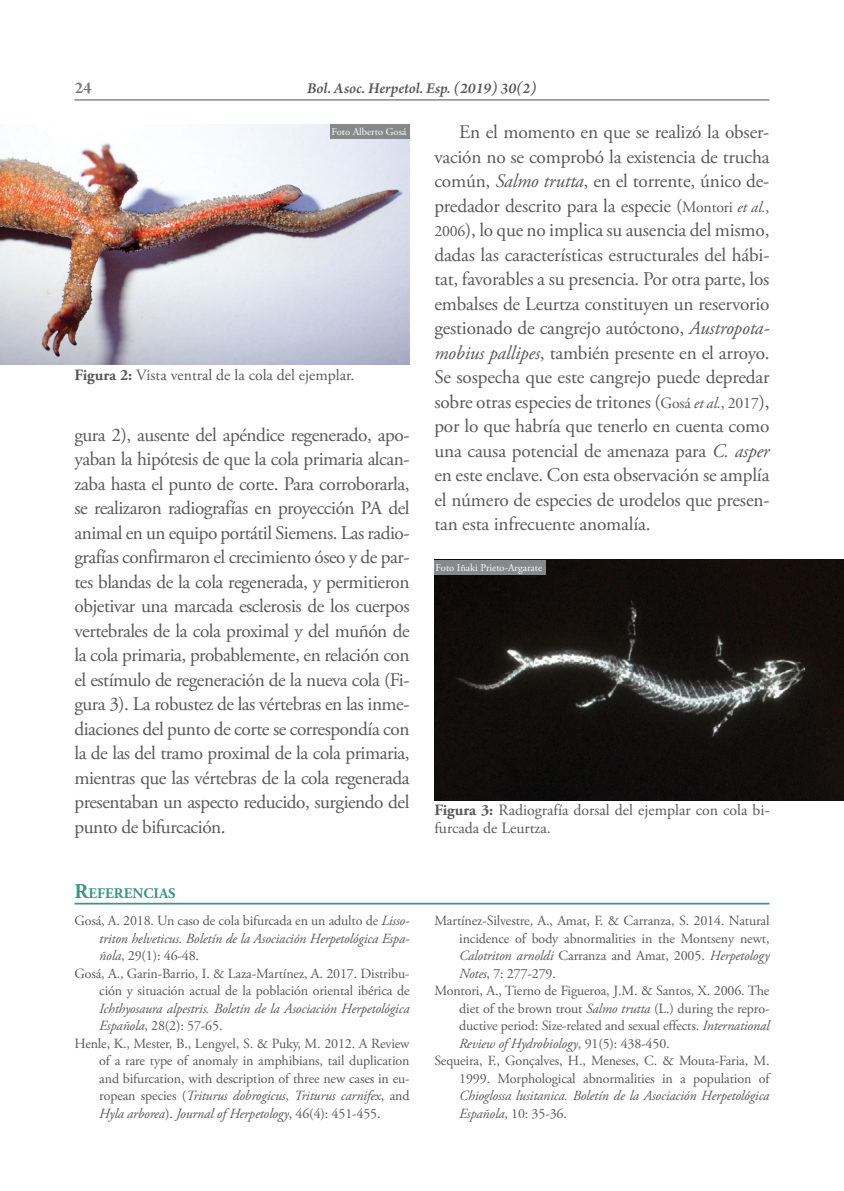
<style>
.page{position:relative;width:844px;height:1191px;background:#fff}
.page>*{position:absolute;margin:0;border:0;box-sizing:border-box;transform-origin:0 0}
.t1{font:19.25px/24.5px "Adobe Garamond Pro";letter-spacing:-.02em;color:#58585a;text-align:justify}
.t2{font:600 17.5px "Arno Pro";color:#58585a}
.t3{font:15.75px/17.5px "Adobe Garamond Pro";color:#58585a}
.t4{font:italic 600 15.75px "Arno Pro";color:#58585a}
.t5{font:700 14.7px "Adobe Garamond Pro";color:#3d9684}
.t6{font:14px "Adobe Garamond Pro";letter-spacing:-.01em;color:#58585a}
.t7{font:italic 14px/17.5px "Adobe Garamond Pro";letter-spacing:-.01em;color:#58585a}
.t8{font:10.5px "Adobe Garamond Pro";color:#fff}
.s1{font-weight:700}
.s2{font-size:21px}
.s3{font-style:italic}
.s4{font-style:normal}
.s5{font-size:15.75px}
.s6{font-style:italic;font-size:15.75px}
</style>
<div class="page">
<hr style="left:74px;top:99px;width:695px;height:2px;background:#58585a">
<img style="left:0;top:124px;width:409px;height:240px">
<div style="left:330px;top:124px;width:79px;height:15px;background:#87888a"></div>
<img style="left:434px;top:560px;width:409px;height:240px">
<hr style="left:74px;top:902px;width:695px;height:2px;background:#3d9684">
<div style="left:434px;top:560px;width:111px;height:14px;background:#87888a"></div>
<p class="t2" style="left:74px;top:78px;width:19px">24</p>
<p class="t4" style="left:307px;top:79px;width:231px">Bol. Asoc. Herpetol. Esp. (2019) 30(2)</p>
<p class="t8" style="left:331px;top:126px;width:76px">Foto Alberto Gosá</p>
<p class="t3" style="left:74px;top:366px;width:281px"><span class="s1">Figura 2:</span> Vista ventral de la cola del ejemplar.</p>
<p class="t1" style="left:74px;top:423px;width:336px">gura 2), ausente del apéndice regenerado, apo&shy;yaban la hipótesis de que la cola primaria alcan&shy;zaba hasta el punto de corte. Para corroborarla, se realizaron radiografías en proyección PA del animal en un equipo portátil Siemens. Las radio&shy;grafías confirmaron el crecimiento óseo y de par&shy;tes blandas de la cola regenerada, y permitieron objetivar una marcada esclerosis de los cuerpos vertebrales de la cola proximal y del muñón de la cola primaria, probablemente, en relación con el estímulo de regeneración de la nueva cola (Fi&shy;gura 3). La robustez de las vértebras en las inme&shy;diaciones del punto de corte se correspondía con la de las del tramo proximal de la cola primaria, mientras que las vértebras de la cola regenerada presentaban un aspecto reducido, surgiendo del punto de bifurcación.</p>
<p class="t5" style="left:74px;top:884px;width:103px"><span class="s2">R</span>EFERENCIAS</p>
<p class="t6" style="left:74px;top:912px;width:336px">Gosá, A. 2018. Un caso de cola bifurcada en un adulto de <span class="s3">Lisso-</span></p>
<p class="t7" style="left:99px;top:930px;width:312px">triton helveticus. Boletín de la Asociación Herpetológica Espa-</p>
<p class="t6" style="left:99px;top:947px;width:101px"><span class="s3">ñola</span>, 29(1): 46-48.</p>
<p class="t6" style="left:74px;top:965px;width:336px">Gosá, A., Garin-Barrio, I. &amp; Laza-Martínez, A. 2017. Distribu-</p>
<p class="t6" style="left:99px;top:982px;width:312px">ción y situación actual de la población oriental ibérica de</p>
<p class="t7" style="left:99px;top:1000px;width:312px">Ichthyosaura alpestris. Boletín de la Asociación Herpetológica</p>
<p class="t6" style="left:99px;top:1017px;width:125px"><span class="s3">Española</span>, 28(2): 57-65.</p>
<p class="t6" style="left:74px;top:1035px;width:336px">Henle, K., Mester, B., Lengyel, S. &amp; Puky, M. 2012. A Review</p>
<p class="t6" style="left:99px;top:1052px;width:312px">of a rare type of anomaly in amphibians, tail duplication</p>
<p class="t6" style="left:99px;top:1070px;width:312px">and bifurcation, with description of three new cases in eu-</p>
<p class="t7" style="left:99px;top:1087px;width:312px"><span class="s4">ropean species (</span>Triturus dobrogicus<span class="s4">,</span> Triturus carnifex<span class="s4">, and</span></p>
<p class="t7" style="left:99px;top:1105px;width:283px">Hyla arborea<span class="s4">).</span> Journal of Herpetology<span class="s4">, 46(4): 451-455.</span></p>
<p class="t1" style="left:434px;top:120px;width:336px;text-indent:25px">En el momento en que se realizó la obser&shy;vación no se comprobó la existencia de trucha común, <span class="s3">Salmo trutta</span>, en el torrente, único de&shy;predador descrito para la especie (<span class="s5">Montori</span> <span class="s6">et al.</span><span class="s5">, 2006</span>), lo que no implica su ausencia del mismo, dadas las características estructurales del hábi&shy;tat, favorables a su presencia. Por otra parte, los embalses de Leurtza constituyen un reservorio gestionado de cangrejo autóctono, <span class="s3">Austropota&shy;mobius pallipes</span>, también presente en el arroyo.<br>Se sospecha que este cangrejo puede depredar sobre otras especies de tritones (<span class="s5">Gosá</span> <span class="s6">et al.</span><span class="s5">, 2017</span>), por lo que habría que tenerlo en cuenta como una causa potencial de amenaza para <span class="s3">C. asper </span>en este enclave. Con esta observación se amplía el número de especies de urodelos que presen&shy;tan esta infrecuente anomalía.</p>
<p class="t8" style="left:435px;top:561px;width:108px">Foto Iñaki Prieto-Argarate</p>
<p class="t3" style="left:434px;top:802px;width:336px"><span class="s1">Figura 3:</span> Radiografía dorsal del ejemplar con cola bi&shy;furcada de Leurtza.</p>
<p class="t6" style="left:434px;top:912px;width:336px">Martínez-Silvestre, A., Amat, F. &amp; Carranza, S. 2014. Natural</p>
<p class="t6" style="left:459px;top:930px;width:312px">incidence of body abnormalities in the Montseny newt,</p>
<p class="t7" style="left:459px;top:947px;width:312px">Calotriton arnoldi <span class="s4">Carranza and Amat, 2005.</span> Herpetology</p>
<p class="t6" style="left:459px;top:965px;width:98px"><span class="s3">Notes</span>, 7: 277-279.</p>
<p class="t6" style="left:434px;top:982px;width:336px">Montori, A., Tierno de Figueroa, J.M. &amp; Santos, X. 2006. The</p>
<p class="t6" style="left:459px;top:1000px;width:312px">diet of the brown trout <span class="s3">Salmo trutta</span> (L.) during the repro-</p>
<p class="t6" style="left:459px;top:1017px;width:312px">ductive period: Size-related and sexual effects. <span class="s3">International</span></p>
<p class="t7" style="left:459px;top:1035px;width:212px">Review of Hydrobiology<span class="s4">, 91(5): 438-450.</span></p>
<p class="t6" style="left:434px;top:1052px;width:336px">Sequeira, F., Gonçalves, H., Meneses, C. &amp; Mouta-Faria, M.</p>
<p class="t6" style="left:459px;top:1070px;width:312px">1999. Morphological abnormalities in a population of</p>
<p class="t7" style="left:459px;top:1087px;width:312px">Chioglossa lusitanica. Boletín de la Asociación Herpetológica<br>Española<span class="s4">, 10: 35-36.</span></p>
</div>
